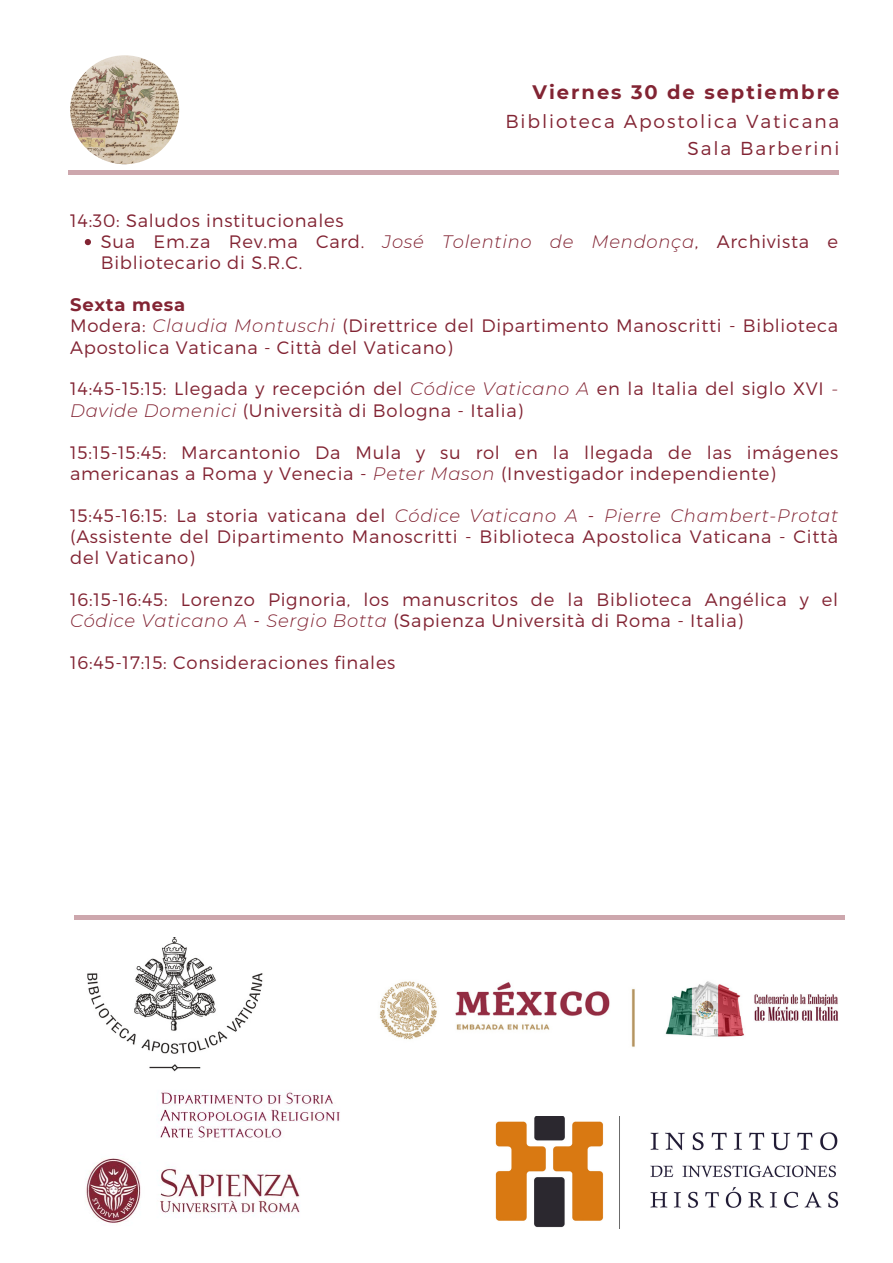
<style>
.page{position:relative;width:893px;height:1263px;background:#fff}
.page>*{position:absolute;margin:0;border:0;box-sizing:border-box;transform-origin:0 0}
.t1{font:700 19.5px "Montserrat";letter-spacing:.1em;color:#822433}
.t2{font:300 18.75px/27px "Montserrat";letter-spacing:.1em;color:#822433;text-align:right}
.t3{font:300 18px/21.4px "Montserrat";letter-spacing:.04em;color:#822433}
.s1{font-style:italic}
.s2{font-weight:700}
</style>
<div class="page">
<hr style="left:74px;top:916px;width:771px;height:4px;background:#cda7ad">
<img style="left:379px;top:981px;width:460px;height:66px">
<img style="left:495px;top:1117px;width:344px;height:111px">
<img style="left:87px;top:937px;width:176px;height:135px">
<svg style="left:85px;top:239px;width:6px;height:6px"></svg>
<hr style="left:68px;top:170px;width:771px;height:4px;background:#cda7ad">
<img style="left:70px;top:55px;width:109px;height:109px;border-radius:50%">
<img style="left:86px;top:1090px;width:254px;height:133px">
<p class="t3" style="left:70px;top:209px;width:275px">14:30: Saludos institucionales</p>
<p class="t1" style="left:532px;top:81px;width:308px">Viernes 30 de septiembre</p>
<p class="t2" style="left:505px;top:107px;width:335px">Biblioteca Apostolica Vaticana<br>Sala Barberini</p>
<p class="t3" style="left:101px;top:230px;width:739px">Sua Em.za Rev.ma Card. <span class="s1">José Tolentino de Mendonça</span>, Archivista e<br>Bibliotecario di S.R.C.</p>
<p class="t3" style="left:70px;top:293px;width:769px"><span class="s2">Sexta mesa<br></span>Modera: <span class="s1">Claudia Montuschi</span> (Direttrice del Dipartimento Manoscritti - Biblioteca<br>Apostolica Vaticana - Città del Vaticano)</p>
<p class="t3" style="left:70px;top:377px;width:770px">14:45-15:15: Llegada y recepción del <span class="s1">Códice Vaticano A</span> en la Italia del siglo XVI <span class="s1">-<br>Davide Domenici</span> (Università di Bologna - Italia)</p>
<p class="t3" style="left:70px;top:441px;width:769px;line-height:20.9px">15:15-15:45: Marcantonio Da Mula y su rol en la llegada de las imágenes americanas a Roma y Venecia - <span class="s1">Peter Mason</span> (Investigador independiente)</p>
<p class="t3" style="left:70px;top:504px;width:769px;line-height:21.1px;text-align:justify">15:45-16:15: La storia vaticana del <span class="s1">Códice Vaticano A</span> - <span class="s1">Pierre Chambert-Protat </span>(Assistente del Dipartimento Manoscritti - Biblioteca Apostolica Vaticana - Città del Vaticano)</p>
<p class="t3" style="left:70px;top:588px;width:769px;line-height:20.9px">16:15-16:45: Lorenzo Pignoria, los manuscritos de la Biblioteca Angélica y el<br><span class="s1">Códice Vaticano A</span> - <span class="s1">Sergio Botta</span> (Sapienza Università di Roma - Italia)</p>
<p class="t3" style="left:70px;top:651px;width:327px">16:45-17:15: Consideraciones finales</p>
</div>
